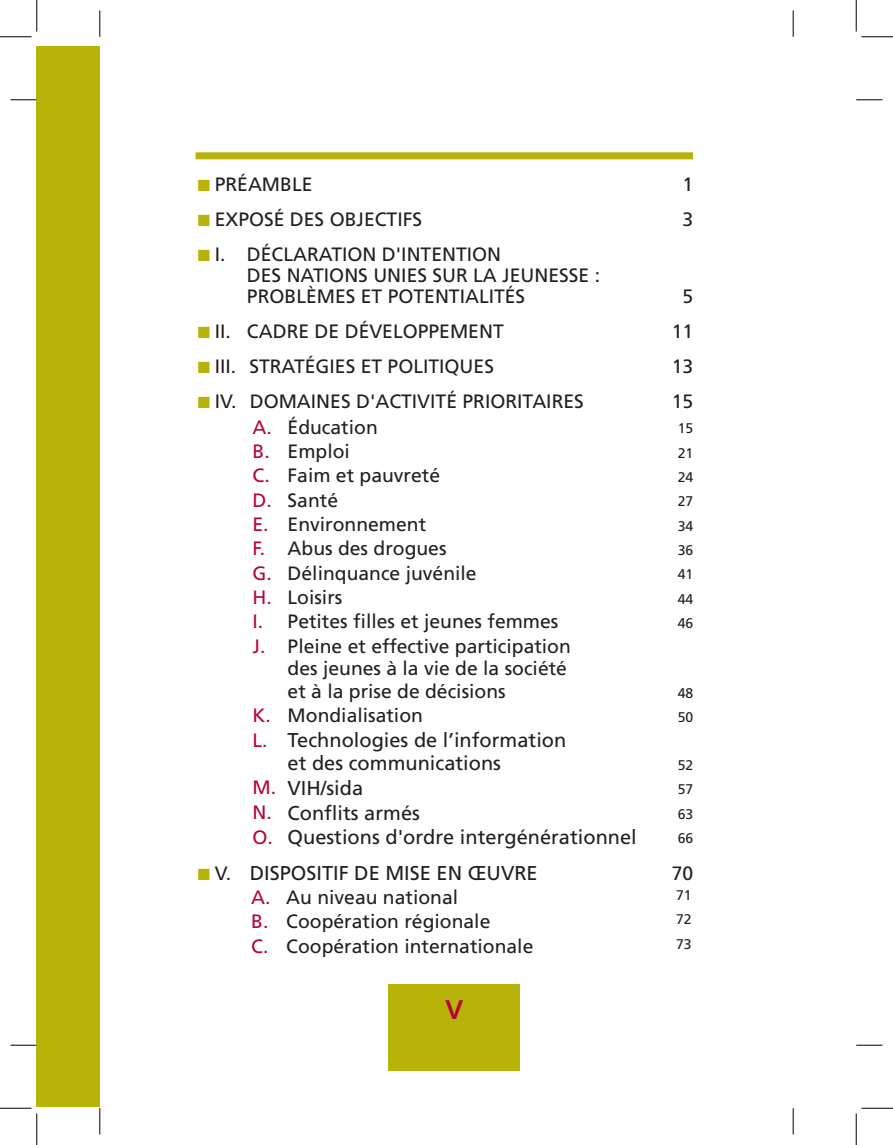
<style>
.page{position:relative;width:893px;height:1145px;background:#fff}
.page>*{position:absolute;margin:0;border:0;box-sizing:border-box;transform-origin:0 0}
.t1{font:37.8px "The Sans";color:#b50536}
.t2{font:19.95px/22.8px "Frutiger LT Std";color:#231f20}
.t3{font:19.25px/21px "Frutiger LT Std";color:#231f20}
.t4{font:14px "Frutiger LT Std";color:#231f20}
.s1{color:#b8b309}
.s2{color:#b50536}
.s3{font-size:19.25px;color:#b50536}
.s4{font-size:19.25px}
</style>
<div class="page">
<div style="left:195px;top:152px;width:498px;height:7px;background:#b8b309"></div>
<div style="left:37px;top:45px;width:63px;height:1061px;background:#b8b309"></div>
<div style="left:388px;top:983px;width:132px;height:87px;background:#b8b309"></div>
<svg style="left:10px;top:99px;width:27px;height:1px"></svg>
<svg style="left:856px;top:99px;width:26px;height:1px"></svg>
<svg style="left:10px;top:1044px;width:27px;height:1px"></svg>
<svg style="left:856px;top:1044px;width:26px;height:1px"></svg>
<svg style="left:99px;top:10px;width:1px;height:27px"></svg>
<svg style="left:99px;top:1108px;width:1px;height:26px"></svg>
<svg style="left:792px;top:10px;width:1px;height:27px"></svg>
<svg style="left:792px;top:1108px;width:1px;height:26px"></svg>
<hr style="left:0;top:36px;width:32px;height:1px;background:#000">
<hr style="left:861px;top:36px;width:31px;height:1px;background:#000">
<hr style="left:0;top:1107px;width:32px;height:1px;background:#000">
<hr style="left:861px;top:1107px;width:31px;height:1px;background:#000">
<hr style="left:36px;top:0;width:1px;height:32px;background:#000">
<hr style="left:36px;top:1113px;width:1px;height:31px;background:#000">
<hr style="left:855px;top:0;width:1px;height:32px;background:#000">
<hr style="left:855px;top:1113px;width:1px;height:31px;background:#000">
<p class="t3" style="left:198px;top:174px;width:116px"><span class="s1">■</span> PRÉAMBLE</p>
<p class="t3" style="left:682px;top:174px;width:12px">1</p>
<p class="t3" style="left:198px;top:209px;width:226px"><span class="s1">■</span> EXPOSÉ DES OBJECTIFS</p>
<p class="t3" style="left:682px;top:209px;width:12px">3</p>
<p class="t3" style="left:247px;top:244px;width:354px;text-indent:-49px"><span class="s1">■</span> I. DÉCLARATION D'INTENTION<br>DES NATIONS UNIES SUR LA JEUNESSE :<br>PROBLÈMES ET POTENTIALITÉS</p>
<p class="t3" style="left:682px;top:286px;width:12px">5</p>
<p class="t3" style="left:198px;top:321px;width:307px"><span class="s1">■</span> II. CADRE DE DÉVELOPPEMENT</p>
<p class="t3" style="left:672px;top:321px;width:23px">11</p>
<p class="t3" style="left:198px;top:356px;width:298px"><span class="s1">■</span> III. STRATÉGIES ET POLITIQUES</p>
<p class="t3" style="left:672px;top:356px;width:23px">13</p>
<p class="t3" style="left:198px;top:391px;width:66px"><span class="s1">■</span> IV. domaines</p>
<p class="t3" style="left:356px;top:391px;width:31px">d'activit</p>
<p class="t3" style="left:446px;top:391px;width:27px">É prioritaires</p>
<p class="t3" style="left:672px;top:391px;width:23px">15</p>
<p class="t3" style="left:252px;top:417px;width:127px"><span class="s2">A.</span> Éducation</p>
<p class="t4" style="left:677px;top:420px;width:17px">15</p>
<p class="t3" style="left:252px;top:441px;width:99px"><span class="s2">B.</span> Emploi</p>
<p class="t4" style="left:677px;top:444px;width:17px">21</p>
<p class="t3" style="left:252px;top:465px;width:189px"><span class="s2">C.</span> Faim et pauvreté</p>
<p class="t4" style="left:677px;top:469px;width:17px">24</p>
<p class="t3" style="left:252px;top:489px;width:87px"><span class="s2">D.</span> Santé</p>
<p class="t4" style="left:677px;top:493px;width:17px">27</p>
<p class="t3" style="left:252px;top:514px;width:175px"><span class="s2">E.</span> Environnement</p>
<p class="t4" style="left:677px;top:517px;width:17px">34</p>
<p class="t3" style="left:252px;top:538px;width:195px"><span class="s2">F.</span> Abus des drogues</p>
<p class="t4" style="left:677px;top:542px;width:17px">36</p>
<p class="t3" style="left:252px;top:562px;width:226px"><span class="s2">G.</span> Délinquance juvénile</p>
<p class="t4" style="left:677px;top:566px;width:17px">41</p>
<p class="t3" style="left:252px;top:587px;width:91px"><span class="s2">H.</span> Loisirs</p>
<p class="t4" style="left:677px;top:590px;width:17px">44</p>
<p class="t3" style="left:252px;top:611px;width:307px"><span class="s2">I.</span> Petites filles et jeunes femmes</p>
<p class="t4" style="left:677px;top:614px;width:17px">46</p>
<p class="t3" style="left:287px;top:634px;width:285px;line-height:22.8px;text-indent:-35px"><span class="s2">J.</span> Pleine et effective participation des jeunes à la vie de la société et à la prise de décisions</p>
<p class="t4" style="left:678px;top:685px;width:17px">48</p>
<p class="t3" style="left:252px;top:705px;width:172px"><span class="s2">K.</span> Mondialisation</p>
<p class="t4" style="left:677px;top:709px;width:17px">50</p>
<p class="t2" style="left:287px;top:729px;width:280px;text-indent:-35px"><span class="s3">L.</span> Technologies de l’information et des communications</p>
<p class="t4" style="left:677px;top:757px;width:17px">52</p>
<p class="t2" style="left:252px;top:776px;width:112px"><span class="s3">M.</span> VIH/sida</p>
<p class="t4" style="left:677px;top:780px;width:17px">57</p>
<p class="t2" style="left:252px;top:801px;width:169px"><span class="s3">N.</span> Conflits armés</p>
<p class="t4" style="left:677px;top:805px;width:17px">63</p>
<p class="t2" style="left:252px;top:826px;width:386px"><span class="s3">O.</span> Questions d'ordre intergénérationnel</p>
<p class="t4" style="left:677px;top:830px;width:17px">66</p>
<p class="t2" style="left:198px;top:861px;width:341px"><span class="s1">■</span> <span class="s4">V.</span> DISPOSITIF DE MISE EN ŒUVRE</p>
<p class="t3" style="left:672px;top:862px;width:23px">70</p>
<p class="t3" style="left:251px;top:887px;width:208px"><span class="s2">A.</span> Au niveau national</p>
<p class="t4" style="left:676px;top:887px;width:17px">71</p>
<p class="t3" style="left:251px;top:911px;width:241px"><span class="s2">B.</span> Coopération régionale</p>
<p class="t4" style="left:676px;top:911px;width:17px">72</p>
<p class="t3" style="left:251px;top:936px;width:283px"><span class="s2">C.</span> Coopération internationale</p>
<p class="t4" style="left:676px;top:936px;width:17px">73</p>
<h1 class="t1" style="left:445px;top:975px;width:20px">v</h1>
</div>
